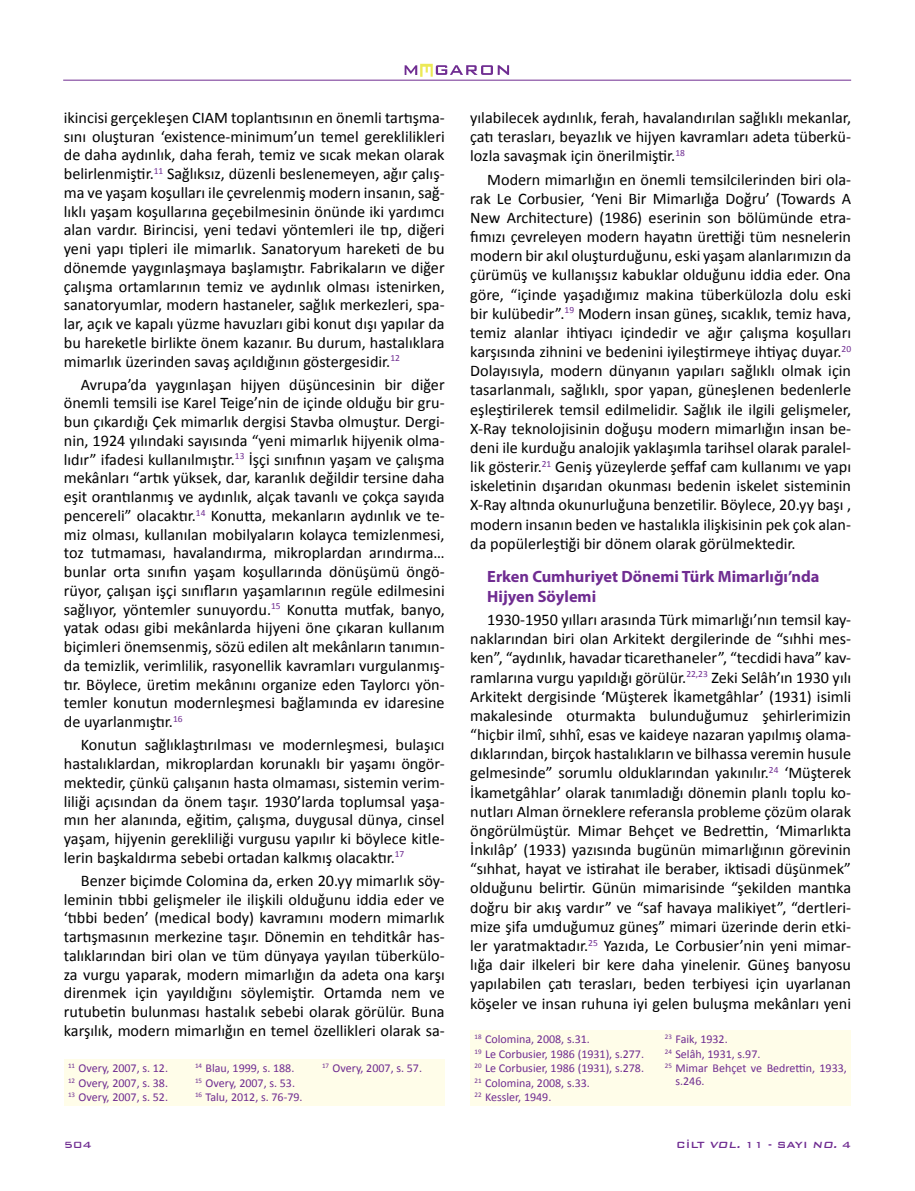
<style>
.page{position:relative;width:915px;height:1191px;background:#fff}
.page>*{position:absolute;margin:0;border:0;box-sizing:border-box;transform-origin:0 0}
.t1{font:700 16.35px/20.1px "Myriad Pro";color:#6f2c91}
.t2{font:16.2px/18.8px "Calibri";color:#000;text-align:justify}
.t3{font:12px/14.5px "Calibri";color:#6f2c91}
.t4{font:500 12px "Bank Gothic BT";color:#6f2c91}
.s1{font-style:italic}
</style>
<div class="page">
<div style="left:64px;top:1058px;width:127px;height:47px;background:#fffde9"></div>
<div style="left:470px;top:1029px;width:190px;height:76px;background:#fffde9"></div>
<div style="left:191px;top:1058px;width:126px;height:47px;background:#fffde9"></div>
<div style="left:660px;top:1029px;width:190px;height:76px;background:#fffde9"></div>
<div style="left:317px;top:1058px;width:127px;height:47px;background:#fffde9"></div>
<svg style="left:404px;top:64px;width:105px;height:13px"></svg>
<hr style="left:63px;top:80px;width:787px;height:1px;background:#6f2c91">
<p class="t2" style="left:64px;top:107px;width:382px">ikincisi gerçekleşen CIAM toplantısının en önemli tartışma&shy;sını oluşturan ‘existence-minimum’un temel gereklilikleri de daha aydınlık, daha ferah, temiz ve sıcak mekan olarak belirlenmiştir.<sup>11</sup> Sağlıksız, düzenli beslenemeyen, ağır çalış&shy;ma ve yaşam koşulları ile çevrelenmiş modern insanın, sağ&shy;lıklı yaşam koşullarına geçebilmesinin önünde iki yardımcı alan vardır. Birincisi, yeni tedavi yöntemleri ile tıp, diğeri yeni yapı tipleri ile mimarlık. Sanatoryum hareketi de bu dönemde yaygınlaşmaya başlamıştır. Fabrikaların ve diğer çalışma ortamlarının temiz ve aydınlık olması istenirken, sanatoryumlar, modern hastaneler, sağlık merkezleri, spa&shy;lar, açık ve kapalı yüzme havuzları gibi konut dışı yapılar da bu hareketle birlikte önem kazanır. Bu durum, hastalıklara mimarlık üzerinden savaş açıldığının göstergesidir.<sup>12</sup></p>
<p class="t2" style="left:64px;top:374px;width:382px;text-indent:17px">Avrupa’da yaygınlaşan hijyen düşüncesinin bir diğer önemli temsili ise Karel Teige’nin de içinde olduğu bir gru&shy;bun çıkardığı Çek mimarlık dergisi Stavba olmuştur. Dergi&shy;nin, 1924 yılındaki sayısında “yeni mimarlık hijyenik olma&shy;lıdır” ifadesi kullanılmıştır.<sup>13</sup> İşçi sınıfının yaşam ve çalışma mekânları “artık yüksek, dar, karanlık değildir tersine daha eşit orantılanmış ve aydınlık, alçak tavanlı ve çokça sayıda pencereli” olacaktır.<sup>14</sup> Konutta, mekanların aydınlık ve te&shy;miz olması, kullanılan mobilyaların kolayca temizlenmesi, toz tutmaması, havalandırma, mikroplardan arındırma… bunlar orta sınıfın yaşam koşullarında dönüşümü öngö&shy;rüyor, çalışan işçi sınıfların yaşamlarının regüle edilmesini sağlıyor, yöntemler sunuyordu.<sup>15</sup> Konutta mutfak, banyo, yatak odası gibi mekânlarda hijyeni öne çıkaran kullanım biçimleri önemsenmiş, sözü edilen alt mekânların tanımın&shy;da temizlik, verimlilik, rasyonellik kavramları vurgulanmış&shy;tır. Böylece, üretim mekânını organize eden Taylorcı yön&shy;temler konutun modernleşmesi bağlamında ev idaresine de uyarlanmıştır.<sup>16</sup></p>
<p class="t2" style="left:64px;top:734px;width:382px;text-indent:17px">Konutun sağlıklaştırılması ve modernleşmesi, bulaşıcı hastalıklardan, mikroplardan korunaklı bir yaşamı öngör&shy;mektedir, çünkü çalışanın hasta olmaması, sistemin verim&shy;liliği açısından da önem taşır. 1930’larda toplumsal yaşa&shy;mın her alanında, eğitim, çalışma, duygusal dünya, cinsel yaşam, hijyenin gerekliliği vurgusu yapılır ki böylece kitle&shy;lerin başkaldırma sebebi ortadan kalkmış olacaktır.<sup>17</sup></p>
<p class="t2" style="left:64px;top:870px;width:382px;text-indent:17px">Benzer biçimde Colomina da, erken 20.yy mimarlık söy&shy;leminin tıbbi gelişmeler ile ilişkili olduğunu iddia eder ve ‘tıbbi beden’ (medical body) kavramını modern mimarlık tartışmasının merkezine taşır. Dönemin en tehditkâr has&shy;talıklarından biri olan ve tüm dünyaya yayılan tüberkülo&shy;za vurgu yaparak, modern mimarlığın da adeta ona karşı direnmek için yayıldığını söylemiştir. Ortamda nem ve rutubetin bulunması hastalık sebebi olarak görülür. Buna karşılık, modern mimarlığın en temel özellikleri olarak sa-</p>
<p class="t3" style="left:68px;top:1060px;width:101px;text-align:justify"><sup>11</sup> Overy, 2007, s. 12.<br><sup>12</sup> Overy, 2007, s. 38.<br><sup>13</sup> Overy, 2007, s. 52.</p>
<p class="t3" style="left:195px;top:1060px;width:109px"><sup>14</sup> Blau, 1999, s. 188.<br><sup>15</sup> Overy, 2007, s. 53.<br><sup>16</sup> Talu, 2012, s. 76-79.</p>
<p class="t3" style="left:322px;top:1060px;width:101px"><sup>17</sup> Overy, 2007, s. 57.</p>
<p class="t2" style="left:470px;top:107px;width:382px;line-height:19.2px">yılabilecek aydınlık, ferah, havalandırılan sağlıklı mekanlar, çatı terasları, beyazlık ve hijyen kavramları adeta tüberkü&shy;lozla savaşmak için önerilmiştir.<sup>18</sup></p>
<p class="t2" style="left:470px;top:169px;width:382px;line-height:19.2px;text-indent:17px">Modern mimarlığın en önemli temsilcilerinden biri ola&shy;rak Le Corbusier, ‘Yeni Bir Mimarlığa Doğru’ (Towards A New Architecture) (1986) eserinin son bölümünde etra&shy;fımızı çevreleyen modern hayatın ürettiği tüm nesnelerin modern bir akıl oluşturduğunu, eski yaşam alanlarımızın da çürümüş ve kullanışsız kabuklar olduğunu iddia eder. Ona göre, “içinde yaşadığımız makina tüberkülozla dolu eski bir kulübedir”.<sup>19</sup> Modern insan güneş, sıcaklık, temiz hava, temiz alanlar ihtiyacı içindedir ve ağır çalışma koşulları karşısında zihnini ve bedenini iyileştirmeye ihtiyaç duyar.<sup>20<br></sup>Dolayısıyla, modern dünyanın yapıları sağlıklı olmak için tasarlanmalı, sağlıklı, spor yapan, güneşlenen bedenlerle eşleştirilerek temsil edilmelidir. Sağlık ile ilgili gelişmeler, X-Ray teknolojisinin doğuşu modern mimarlığın insan be&shy;deni ile kurduğu analojik yaklaşımla tarihsel olarak paralel&shy;lik gösterir.<sup>21</sup> Geniş yüzeylerde şeffaf cam kullanımı ve yapı iskeletinin dışarıdan okunması bedenin iskelet sisteminin X-Ray altında okunurluğuna benzetilir. Böylece, 20.yy başı , modern insanın beden ve hastalıkla ilişkisinin pek çok alan&shy;da popülerleştiği bir dönem olarak görülmektedir.</p>
<p class="t1" style="left:487px;top:565px;width:334px">Erken Cumhuriyet Dönemi Türk Mimarlığı’nda<br>Hijyen Söylemi</p>
<p class="t2" style="left:470px;top:609px;width:382px;line-height:19.2px;text-indent:17px">1930-1950 yılları arasında Türk mimarlığı’nın temsil kay&shy;naklarından biri olan Arkitekt dergilerinde de “sıhhi mes&shy;ken”, “aydınlık, havadar ticarethaneler”, “tecdidi hava” kav&shy;ramlarına vurgu yapıldığı görülür.<sup>22,23</sup> Zeki Selâh’ın 1930 yılı Arkitekt dergisinde ‘Müşterek İkametgâhlar’ (1931) isimli makalesinde oturmakta bulunduğumuz şehirlerimizin “hiçbir ilmî, sıhhî, esas ve kaideye nazaran yapılmış olama&shy;dıklarından, birçok hastalıkların ve bilhassa veremin husule gelmesinde” sorumlu olduklarından yakınılır.<sup>24</sup> ‘Müşterek İkametgâhlar’ olarak tanımladığı dönemin planlı toplu ko&shy;nutları Alman örneklere referansla probleme çözüm olarak öngörülmüştür. Mimar Behçet ve Bedrettin, ‘Mimarlıkta İnkılâp’ (1933) yazısında bugünün mimarlığının görevinin “sıhhat, hayat ve istirahat ile beraber, iktisadi düşünmek” olduğunu belirtir. Günün mimarisinde “şekilden mantıka doğru bir akış vardır” ve “saf havaya malikiyet”, “dertleri&shy;mize şifa umduğumuz güneş” mimari üzerinde derin etki&shy;ler yaratmaktadır.<sup>25</sup> Yazıda, Le Corbusier’nin yeni mimar&shy;lığa dair ilkeleri bir kere daha yinelenir. Güneş banyosu yapılabilen çatı terasları, beden terbiyesi için uyarlanan köşeler ve insan ruhuna iyi gelen buluşma mekânları yeni</p>
<p class="t3" style="left:474px;top:1031px;width:171px"><sup>18</sup> Colomina, 2008, s.31.<br><sup>19</sup> Le Corbusier, 1986 (1931), s.277.<br><sup>20</sup> Le Corbusier, 1986 (1931), s.278.<br><sup>21</sup> Colomina, 2008, s.33.<br><sup>22</sup> Kessler, 1949.</p>
<p class="t3" style="left:664px;top:1031px;width:183px"><sup>23</sup> Faik, 1932.<br><sup>24</sup> Selâh, 1931, s.97.<br><sup>25</sup> Mimar Behçet ve Bedrettin, 1933,</p>
<p class="t3" style="left:675px;top:1072px;width:30px">s.246.</p>
<p class="t4" style="left:64px;top:1138px;width:29px">504</p>
<p class="t4" style="left:676px;top:1138px;width:176px">CİLT <span class="s1">VOL.</span> 11 - SAYI <span class="s1">NO.</span> 4</p>
</div>
